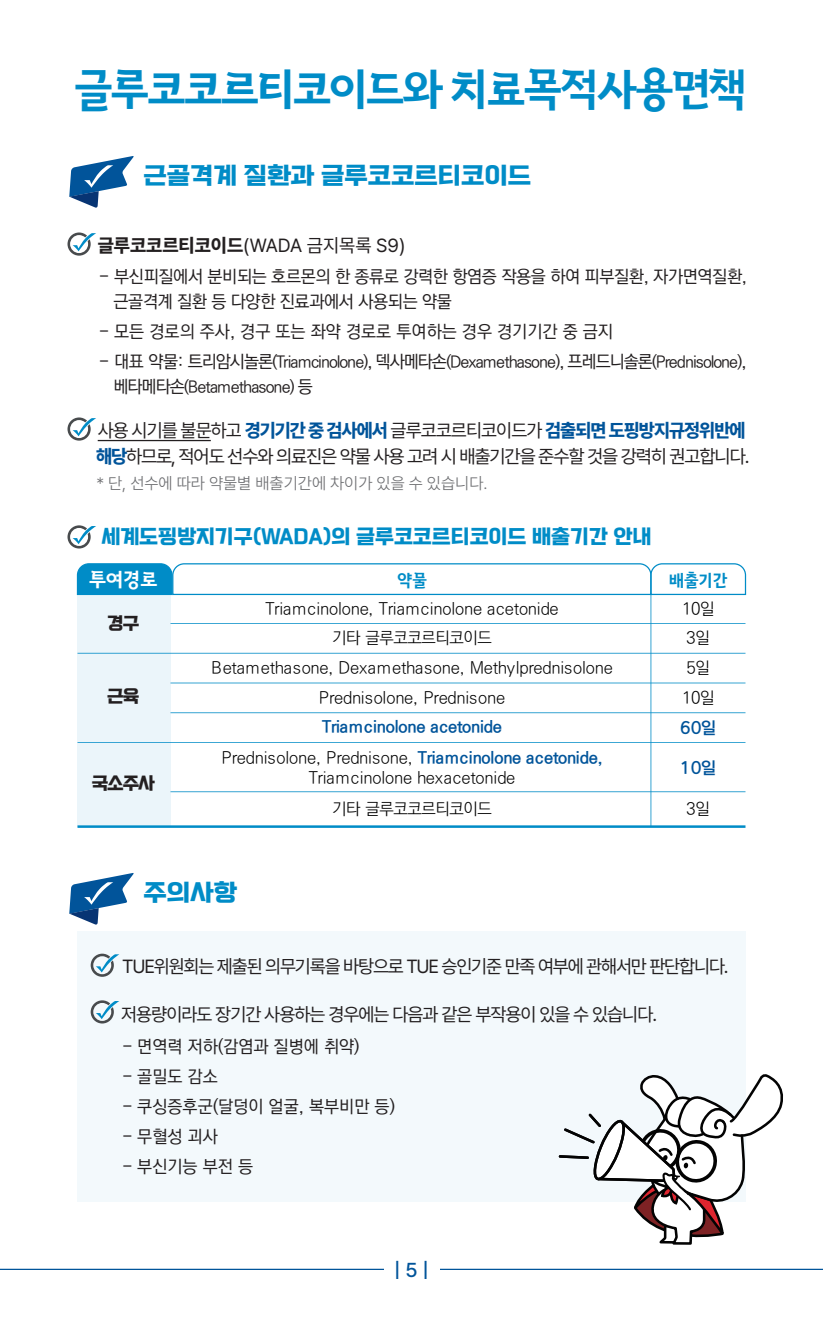
<style>
.page{position:relative;width:823px;height:1319px;background:#fff}
.page>*{position:absolute;margin:0;border:0;box-sizing:border-box;transform-origin:0 0}
.t1{font:42.5px "Gimpo Title";letter-spacing:-.04em;color:#008cc7}
.t2{font:22.5px "Rix Seoul Station B";color:#008cc7;scale:1.04 1}
.t3{font:500 20px "Pretendard";color:#01549a}
.t4{font:19px/26px "Pretendard";letter-spacing:-.06em;color:#231f20;text-align:right}
.t5{font:19px "Rix Seoul Station B";color:#008cc7}
.t6{font:19px "Pretendard";color:#231f20}
.t7{font:19px "Gimpo Title";color:#fff}
.t8{font:500 17.5px "Ko Pub World Dotum";color:#231f20}
.t9{font:500 17.5px/25px "Ko Pub World Dotum";letter-spacing:-.02em;color:#231f20}
.t10{font:300 16.5px/19.8px "Ko Pub World Dotum";letter-spacing:-.025em;color:#000001;text-align:center}
.t11{font:300 16.5px "Pretendard";color:#6c6d70}
.t12{font:700 16.5px "Ko Pub World Dotum";letter-spacing:-.01em;color:#01549a}
.t13{font:16.5px "Rix Seoul Station B";letter-spacing:-.065em;color:#231f20}
.t14{font:16.5px "ONE Mobile OTF Bold";letter-spacing:-.025em;color:#01549a}
.t15{font:500 16.25px/25px "Ko Pub World Dotum";letter-spacing:-.06em;color:#231f20}
.t16{font:16.25px "Gimpo Title";letter-spacing:.005em;color:#008cc7}
.s1{font-family:"Ko Pub World Dotum";font-weight:500;font-size:20px;color:#fff}
.s2{font-weight:800}
.s3{font-size:17.5px}
.s4{font-weight:800;color:#01549a}
.s5{font-weight:700;color:#01549a}
.s6{color:#fff}
</style>
<div class="page">
<div style="left:77px;top:931px;width:668px;height:270px;background:#f3f9fc"></div>
<hr style="left:98px;top:440px;width:113px;height:1px;background:#231f20">
<svg style="left:76px;top:563px;width:670px;height:32px"></svg>
<div style="left:77px;top:594px;width:93px;height:232px;background:#ebf5fa"></div>
<hr style="left:170px;top:623px;width:575px;height:1px;background:#008cc7">
<hr style="left:77px;top:652px;width:668px;height:1px;background:#008cc7">
<hr style="left:170px;top:682px;width:575px;height:1px;background:#008cc7">
<hr style="left:170px;top:712px;width:575px;height:1px;background:#008cc7">
<hr style="left:77px;top:742px;width:668px;height:1px;background:#008cc7">
<hr style="left:170px;top:791px;width:575px;height:1px;background:#008cc7">
<hr style="left:77px;top:825px;width:668px;height:2px;background:#008cc7">
<hr style="left:650px;top:594px;width:1px;height:232px;background:#008cc7">
<svg style="left:69px;top:156px;width:65px;height:52px"></svg>
<svg style="left:69px;top:873px;width:65px;height:51px"></svg>
<svg style="left:67px;top:232px;width:29px;height:23px"></svg>
<svg style="left:67px;top:417px;width:29px;height:23px"></svg>
<svg style="left:91px;top:953px;width:28px;height:23px"></svg>
<svg style="left:91px;top:1000px;width:28px;height:23px"></svg>
<svg style="left:67px;top:525px;width:29px;height:23px"></svg>
<hr style="left:0;top:1268px;width:822px;height:1px;background:#01549a">
<div style="left:383px;top:1250px;width:56px;height:39px;background:#fff"></div>
<svg style="left:557px;top:1032px;width:227px;height:238px"></svg>
<h1 class="t1" style="left:74px;top:64px;width:676px">글루코코르티코이드와 치료목적사용면책</h1>
<h2 class="t2" style="left:143px;top:162px;width:374px">근골격계 질환과 글루코코르티코이드</h2>
<p class="t6" style="left:74px;top:231px;width:332px"><span class="s1">ㆍ</span> <span class="s2">글루코코르티코이드</span>(WADA 금지목록 S9)</p>
<p class="t9" style="left:113px;top:264px;width:634px;text-indent:-14px">- 부신피질에서 분비되는 호르몬의 한 종류로 강력한 항염증 작용을 하여 피부질환, 자가면역질환, 근골격계 질환 등 다양한 진료과에서 사용되는 약물</p>
<p class="t8" style="left:99px;top:319px;width:515px">- 모든 경로의 주사, 경구 또는 좌약 경로로 투여하는 경우 경기기간 중 금지</p>
<p class="t15" style="left:113px;top:350px;width:634px;text-indent:-14px"><span class="s3">- 대표 약물: 트리암시놀론</span>(Triamcinolone)<span class="s3">, 덱사메타손</span>(Dexamethasone)<span class="s3">, 프레드니솔론</span>(Prednisolone)<span class="s3">, 베타메타손</span>(Betamethasone) <span class="s3">등</span></p>
<p class="t4" style="left:74px;top:416px;width:676px"><span class="s1">ㆍ</span> 사용 시기를 불문하고 <span class="s4">경기기간 중 검사에서</span> 글루코코르티코이드가 <span class="s4">검출되면 도핑방지규정위반에 해당</span>하므로, 적어도 선수와 의료진은 약물 사용 고려 시 배출기간을 준수할 것을 강력히 권고합니다.</p>
<p class="t11" style="left:96px;top:472px;width:392px">* 단, 선수에 따라 약물별 배출기간에 차이가 있을 수 있습니다.</p>
<p class="t5" style="left:101px;top:525px;width:551px">세계도핑방지기구(WADA)의 글루코코르티코이드 배출기간 안내</p>
<p class="t7" style="left:89px;top:568px;width:70px">투여경로</p>
<p class="t16" style="left:397px;top:570px;width:31px">약물</p>
<p class="t16" style="left:668px;top:570px;width:60px">배출기간</p>
<p class="t10" style="left:265px;top:599px;width:295px">Triamcinolone, Triamcinolone acetonide</p>
<p class="t10" style="left:681px;top:599px;width:34px">10일</p>
<p class="t10" style="left:332px;top:628px;width:161px">기타 글루코코르티코이드</p>
<p class="t10" style="left:686px;top:628px;width:25px">3일</p>
<p class="t10" style="left:211px;top:658px;width:403px">Betamethasone, Dexamethasone, Methylprednisolone</p>
<p class="t10" style="left:686px;top:658px;width:25px">5일</p>
<p class="t10" style="left:319px;top:688px;width:188px">Prednisolone, Prednisone</p>
<p class="t10" style="left:681px;top:688px;width:34px">10일</p>
<p class="t12" style="left:322px;top:714px;width:181px">Triamcinolone acetonide</p>
<p class="t14" style="left:679px;top:719px;width:38px">60일</p>
<p class="t10" style="left:221px;top:748px;width:382px">Prednisolone, Prednisone, <span class="s5">Triamcinolone acetonide,<br></span>Triamcinolone hexacetonide</p>
<p class="t10" style="left:332px;top:799px;width:161px">기타 글루코코르티코이드</p>
<p class="t10" style="left:686px;top:799px;width:25px">3일</p>
<p class="t13" style="left:107px;top:613px;width:34px">경구</p>
<p class="t13" style="left:107px;top:686px;width:34px">근육</p>
<p class="t14" style="left:679px;top:759px;width:38px">10일</p>
<p class="t13" style="left:92px;top:773px;width:64px">국소주사</p>
<h2 class="t2" style="left:143px;top:879px;width:91px">주의사항</h2>
<p class="t4" style="left:102px;top:952px;width:627px"><span class="s6">ㆍ</span> TUE위원회는 제출된 의무기록을 바탕으로 TUE 승인기준 만족 여부에 관해서만 판단합니다.</p>
<p class="t4" style="left:102px;top:1000px;width:556px"><span class="s6">ㆍ</span> 저용량이라도 장기간 사용하는 경우에는 다음과 같은 부작용이 있을 수 있습니다.</p>
<p class="t8" style="left:122px;top:1033px;width:238px">- 면역력 저하(감염과 질병에 취약)</p>
<p class="t8" style="left:122px;top:1063px;width:97px">- 골밀도 감소</p>
<p class="t8" style="left:122px;top:1093px;width:274px">- 쿠싱증후군(달덩이 얼굴, 복부비만 등)</p>
<p class="t8" style="left:122px;top:1123px;width:97px">- 무혈성 괴사</p>
<p class="t8" style="left:122px;top:1153px;width:132px">- 부신기능 부전 등</p>
<p class="t3" style="left:394px;top:1255px;width:36px">| 5 |</p>
</div>
